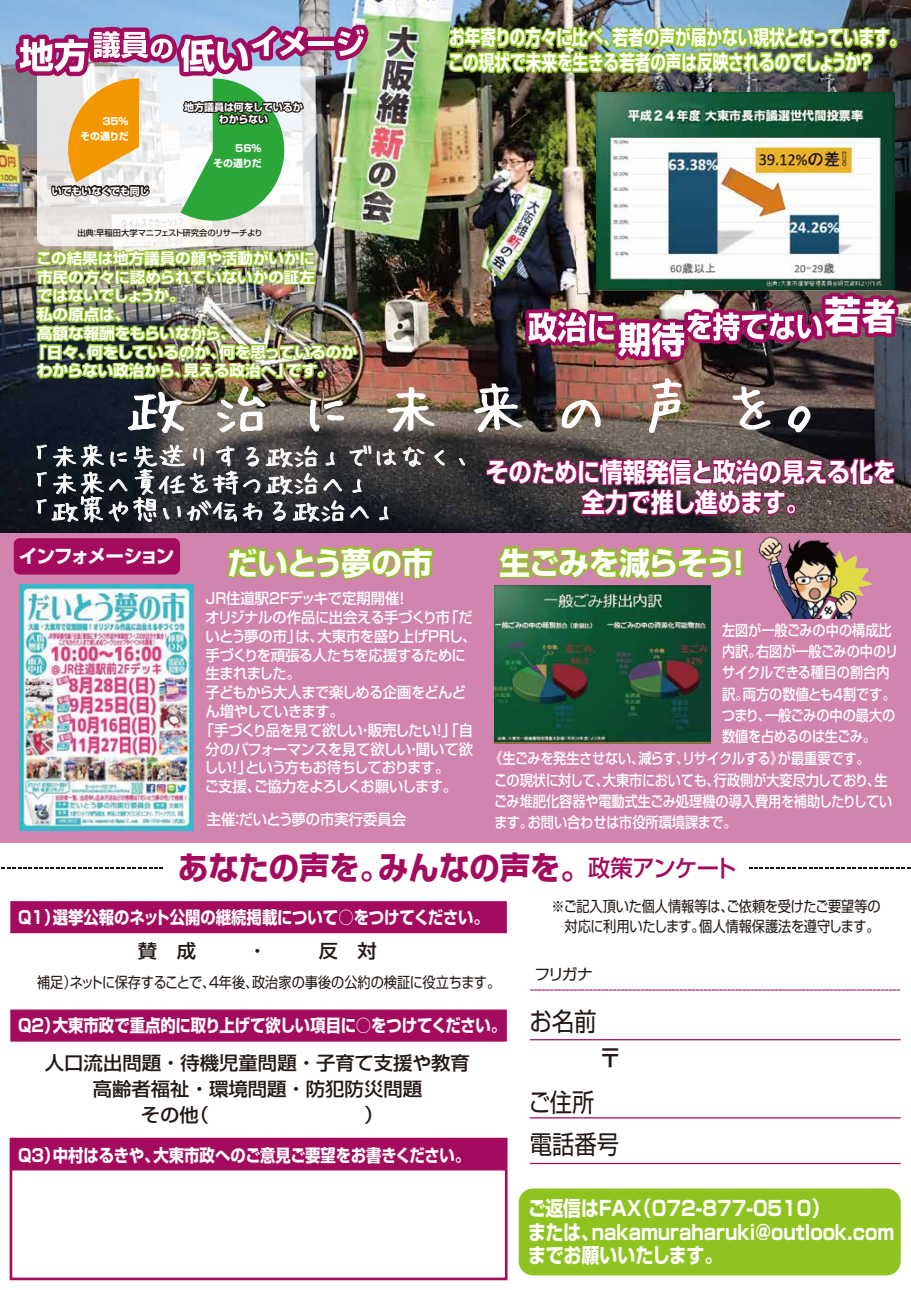
<style>
.page{position:relative;width:911px;height:1290px;background:#fff}
.page>*{position:absolute;margin:0;border:0;box-sizing:border-box;transform-origin:0 0}
.t1{font:56.75px "Hui Font";color:#fff}
.t2{font:700 32.25px "Shin Go Pro";color:#a40b5e;scale:.94 1}
.t3{font:700 31px "Shin Go Pro";letter-spacing:-.035em;color:#fff}
.t4{font:700 26.25px/30.5px "Shin Go Pro";color:#fff;text-align:center;scale:.88 1}
.t5{font:25.75px/27.2px "Hui Font";color:#fff;scale:1.04 1}
.t6{font:25.5px/42.9px "Shin Go Pro";color:#221815;scale:.88 1}
.t7{font:500 24.12px "Shin Go Pro";color:#221815}
.t8{font:700 20.5px/23.2px "Shin Go Pro";color:#fff;scale:.88 1}
.t9{font:700 20.38px/24.4px "Shin Go Pro";color:#fff;scale:.77 1}
.t10{font:500 18.75px/26.2px "Shin Go Pro";color:#221815;text-align:center}
.t11{font:700 18.62px "Shin Go Pro";letter-spacing:-.08em;color:#fff}
.t12{font:700 17.5px "Shin Go Pro";letter-spacing:-.005em;color:#fff;scale:.88 1}
.t13{font:15.12px "Shin Go Pro";color:#221815;scale:1.04 1}
.t14{font:500 15px "Shin Go Pro";letter-spacing:-.02em;color:#fff;scale:.88 1}
.t15{font:500 15px "Shin Go Pro";letter-spacing:-.02em;color:#fff;scale:.95 1}
.t16{font:700 15px "Shin Go Pro";color:#fff;scale:1.04 1}
.t17{font:15px/20px "Shin Go Pro";color:#221815;scale:.88 1}
.t18{font:500 15px "Shin Go Pro";color:#fff;scale:.88 1}
.t19{font:500 15px "Shin Go Pro";letter-spacing:-.045em;color:#fff;scale:.95 1}
.t20{font:500 15px "Shin Go Pro";color:#fff;scale:.95 1}
.t21{font:500 15px "Shin Go Pro";letter-spacing:-.065em;color:#fff;scale:.95 1}
.t22{font:500 15px "Shin Go Pro";letter-spacing:-.055em;color:#fff;scale:.95 1}
.t23{font:700 15px "Shin Go Pro";letter-spacing:-.04em;color:#fff;scale:1.04 1}
.t24{font:500 10px "Shin Go Pro";color:#a40b5e;scale:1.25 1}
.t25{font:700 10px/15.2px "Shin Go Pro";color:#fff;text-align:right}
.t26{font:500 8.38px "Shin Go Pro";letter-spacing:-.02em;color:#221815}
.s1{font-weight:500;font-size:23.5px}
</style>
<div class="page">
<div style="left:10px;top:901px;width:497px;height:32px;background:#a40b5e;border:1px solid #a40b5e"></div>
<div style="left:10px;top:1009px;width:497px;height:32px;background:#a40b5e;border:1px solid #a40b5e"></div>
<div style="left:10px;top:1138px;width:497px;height:32px;background:#a40b5e"></div>
<div style="left:10px;top:1138px;width:497px;height:142px;border:3px solid #a40b5e"></div>
<div style="left:519px;top:1188px;width:381px;height:87px;background:#8fc31f;border-radius:14px"></div>
<div style="left:0;top:531px;width:911px;height:312px;background:#d185ae"></div>
<img style="left:495px;top:585px;width:216px;height:159px">
<img style="left:0;top:0;width:911px;height:532px">
<img style="left:447px;top:0;width:457px;height:368px">
<img style="left:596px;top:93px;width:298px;height:198px">
<img style="left:10px;top:19px;width:364px;height:415px">
<svg style="left:385px;top:387px;width:50px;height:46px;background:#998574"></svg>
<svg style="left:473px;top:383px;width:50px;height:50px;background:#5e5755"></svg>
<svg style="left:561px;top:399px;width:40px;height:30px"></svg>
<svg style="left:648px;top:378px;width:34px;height:56px;background:#a28676"></svg>
<svg style="left:731px;top:386px;width:40px;height:44px;background:#7e6f6b"></svg>
<svg style="left:787px;top:406px;width:24px;height:27px"></svg>
<svg style="left:482px;top:452px;width:415px;height:67px;background:#672c49"></svg>
<img style="left:19px;top:584px;width:174px;height:246px">
<div style="left:14px;top:538px;width:166px;height:36px;background:#a40b5e;border-radius:6px"></div>
<svg style="left:227px;top:546px;width:207px;height:34px"></svg>
<svg style="left:498px;top:546px;width:245px;height:34px"></svg>
<svg style="left:434px;top:450px;width:11px;height:16px"></svg>
<svg style="left:458px;top:458px;width:7px;height:8px"></svg>
<svg style="left:36px;top:441px;width:389px;height:84px;background:#48494e"></svg>
<svg style="left:2px;top:867px;width:161px;height:2px"></svg>
<svg style="left:749px;top:867px;width:161px;height:2px"></svg>
<hr style="left:530px;top:1163px;width:370px;height:1px;background:#a40b5e">
<hr style="left:530px;top:1117px;width:370px;height:1px;background:#a40b5e">
<hr style="left:530px;top:1039px;width:370px;height:1px;background:#a40b5e">
<img style="left:758px;top:536px;width:114px;height:82px">
<p class="t25" style="left:80px;top:112px;width:50px">35％<br>その通りだ</p>
<p class="t25" style="left:52px;top:182px;width:99px">いてもいなくても同じ</p>
<p class="t25" style="left:184px;top:100px;width:120px;line-height:12px;text-align:center">地方議員は何をしているかわからない</p>
<p class="t25" style="left:213px;top:140px;width:50px">56％<br>その通りだ</p>
<p class="t9" style="left:448px;top:23px;width:594px">お年寄りの方々に比べ、若者の声が届かない現状となっています。この現状で未来を生きる若者の声は反映されるのでしょうか？</p>
<p class="t26" style="left:77px;top:226px;width:187px">出典：早稲田大学マニフェスト研究会のリサーチより</p>
<p class="t16" style="left:36px;top:246px;width:269px">この結果は地方議員の顔や活動がいかに</p>
<p class="t16" style="left:37px;top:265px;width:269px">市民の方々に認められていないかの証左</p>
<p class="t23" style="left:37px;top:284px;width:144px">ではないでしょうか。</p>
<p class="t16" style="left:37px;top:303px;width:91px">私の原点は、</p>
<p class="t16" style="left:37px;top:321px;width:193px">高額な報酬をもらいながら、</p>
<p class="t16" style="left:31px;top:340px;width:314px">「日々、何をしているのか、何を思っているのか</p>
<p class="t16" style="left:37px;top:359px;width:286px">わからない政治から、見える政治へ」です。</p>
<p class="t1" style="left:127px;top:370px;width:711px">政 治 に 未 来 の 声 を。</p>
<p class="t4" style="left:486px;top:454px;width:467px">そのために情報発信と政治の見える化を全力で推し進めます。</p>
<p class="t11" style="left:19px;top:542px;width:157px">インフォメーション</p>
<p class="t3" style="left:227px;top:538px;width:207px">だいとう夢の市</p>
<p class="t3" style="left:499px;top:538px;width:256px">生ごみを減らそう！</p>
<p class="t5" style="left:25px;top:441px;width:439px">「未来に先送りする政治」ではなく、「未来へ責任を持つ政治へ」<br>「政策や想いが伝わる政治へ」</p>
<p class="t20" style="left:205px;top:586px;width:219px">JR住道駅2Fデッキで定期開催！｠</p>
<p class="t15" style="left:205px;top:605px;width:283px">オリジナルの作品に出会える手づくり市「だ</p>
<p class="t15" style="left:205px;top:624px;width:287px">いとう夢の市」は、大東市を盛り上げPRし、</p>
<p class="t15" style="left:205px;top:643px;width:275px">手づくりを頑張る人たちを応援するために</p>
<p class="t15" style="left:205px;top:661px;width:102px">生まれました。</p>
<p class="t19" style="left:205px;top:680px;width:276px">子どもから大人まで楽しめる企画をどんど</p>
<p class="t15" style="left:205px;top:699px;width:148px">ん増やしていきます。｠</p>
<p class="t19" style="left:200px;top:718px;width:289px">「手づくり品を見て欲しい・販売したい！」「自</p>
<p class="t15" style="left:205px;top:736px;width:283px">分のパフォーマンスを見て欲しい・聞いて欲</p>
<p class="t22" style="left:204px;top:755px;width:259px">しい！」という方もお待ちしております。</p>
<p class="t21" style="left:205px;top:774px;width:268px">ご支援、ご協力をよろしくお願いします。｠</p>
<p class="t20" style="left:207px;top:807px;width:211px">主催：だいとう夢の市実行委員会</p>
<p class="t18" style="left:722px;top:618px;width:194px">左図が一般ごみの中の構成比</p>
<p class="t18" style="left:722px;top:639px;width:202px">内訳。右図が一般ごみの中のリ</p>
<p class="t14" style="left:722px;top:660px;width:192px">サイクルできる種目の割合内</p>
<p class="t14" style="left:722px;top:682px;width:199px">訳。両方の数値とも4割です。</p>
<p class="t18" style="left:722px;top:703px;width:199px">つまり、一般ごみの中の最大の</p>
<p class="t14" style="left:722px;top:724px;width:176px">数値を占めるのは生ごみ。</p>
<p class="t14" style="left:489px;top:746px;width:433px">《生ごみを発生させない、減らす、リサイクルする》が最重要です。</p>
<p class="t14" style="left:494px;top:767px;width:448px">この現状に対して、大東市においても、行政側が大変尽力しており、生</p>
<p class="t18" style="left:494px;top:789px;width:454px">ごみ堆肥化容器や電動式生ごみ処理機の導入費用を補助したりしてい</p>
<p class="t14" style="left:494px;top:810px;width:277px">ます。お問い合わせは市役所環境課まで。</p>
<p class="t2" style="left:178px;top:842px;width:596px">あなたの声を。みんなの声を。<span class="s1">政策アンケート</span></p>
<p class="t12" style="left:17px;top:904px;width:537px">Ｑ１）選挙公報のネット公開の継続掲載について○をつけてください。</p>
<p class="t17" style="left:551px;top:894px;width:376px">※ご記入頂いた個人情報等は、ご依頼を受けたご要望等の　対応に利用いたします。個人情報保護法を遵守します。</p>
<p class="t17" style="left:37px;top:970px;width:528px">補足）ネットに保存することで、４年後、政治家の事後の公約の検証に役立ちます。</p>
<p class="t12" style="left:17px;top:1012px;width:557px">Ｑ2）大東市政で重点的に取り上げて欲しい項目に○をつけてください。</p>
<p class="t10" style="left:45px;top:1047px;width:426px">人口流出問題 ・ 待機児童問題 ・ 子育て支援や教育高齢者福祉 ・ 環境問題 ・ 防犯防災問題</p>
<p class="t12" style="left:17px;top:1141px;width:516px">Ｑ3）中村はるきや、大東市政へのご意見ご要望をお書きください。</p>
<p class="t13" style="left:534px;top:962px;width:58px">フリガナ</p>
<p class="t24" style="left:530px;top:980px;width:298px">----------------------------------------------------------------------------------------------</p>
<p class="t6" style="left:529px;top:997px;width:77px">お名前</p>
<p class="t7" style="left:598px;top:1037px;width:26px">〒</p>
<p class="t6" style="left:528px;top:1077px;width:105px">ご住所電話番号</p>
<p class="t8" style="left:528px;top:1195px;width:418px">ご返信はＦＡＸ（072-877-0510）<br>または、nakamuraharuki@outlook.comまでお願いいたします。</p>
</div>
